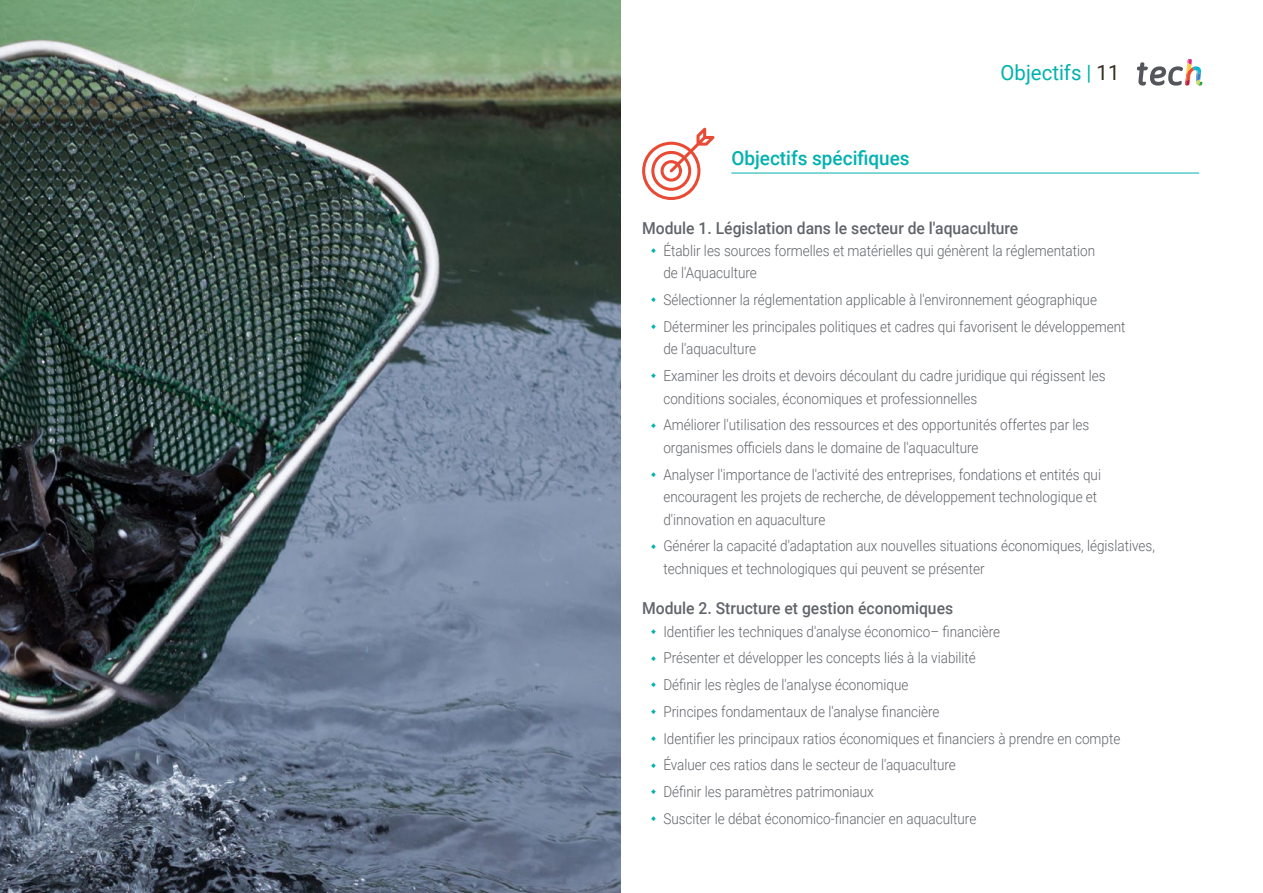
<style>
.page{position:relative;width:1263px;height:893px;background:#fff}
.page>*{position:absolute;margin:0;border:0;box-sizing:border-box;transform-origin:0 0}
.t1{font:21px "Roboto";color:#00b2af}
.t2{font:500 19.5px "Roboto";color:#00b2af}
.t3{font:500 16.5px "Roboto";color:#61646a;scale:.95 1}
.t4{font:300 15px/26.7px "Roboto";color:#61646a;scale:.9 1}
.s1{color:#00b0ad}
.s2{color:#312e20}
</style>
<div class="page">
<hr style="left:731px;top:173px;width:468px;height:1px;background:#00b2af">
<svg style="left:642px;top:128px;width:72px;height:72px"></svg>
<svg style="left:1137px;top:59px;width:65px;height:27px"></svg>
<img style="left:0;top:0;width:621px;height:893px">
<h2 class="t2" style="left:731px;top:144px;width:180px">Objectifs spécifiques</h2>
<h1 class="t1" style="left:1000px;top:57px;width:120px">Object<span class="s1">ifs |</span> <span class="s2">11</span></h1>
<p class="t3" style="left:642px;top:216px;width:398px">Module 1. Législation dans le secteur de l'aquaculture</p>
<p class="t4" style="left:663px;top:239px;width:481px;line-height:22.5px">Établir les sources formelles et matérielles qui génèrent la réglementation de l'Aquaculture</p>
<p class="t4" style="left:663px;top:286px;width:515px">Sélectionner la réglementation applicable à l'environnement géographique<br>Déterminer les principales politiques et cadres qui favorisent le développement</p>
<p class="t4" style="left:663px;top:335px;width:493px">de l'aquaculture<br>Examiner les droits et devoirs découlant du cadre juridique qui régissent les</p>
<p class="t4" style="left:663px;top:384px;width:475px">conditions sociales, économiques et professionnelles<br>Améliorer l'utilisation des ressources et des opportunités offertes par les</p>
<p class="t4" style="left:663px;top:434px;width:488px">organismes officiels dans le domaine de l'aquaculture<br>Analyser l'importance de l'activité des entreprises, fondations et entités qui</p>
<p class="t4" style="left:663px;top:485px;width:484px;line-height:22.5px">encouragent les projets de recherche, de développement technologique et d'innovation en aquaculture</p>
<p class="t4" style="left:663px;top:534px;width:548px;line-height:22.5px">Générer la capacité d'adaptation aux nouvelles situations économiques, législatives, techniques et technologiques qui peuvent se présenter</p>
<p class="t3" style="left:642px;top:597px;width:329px">Module 2. Structure et gestion économiques</p>
<p class="t4" style="left:663px;top:617px;width:509px">Identifier les techniques d'analyse économico– financière<br>Présenter et développer les concepts liés à la viabilité<br>Définir les règles de l'analyse économique<br>Principes fondamentaux de l'analyse financière<br>Identifier les principaux ratios économiques et financiers à prendre en compte Évaluer ces ratios dans le secteur de l'aquaculture<br>Définir les paramètres patrimoniaux<br>Susciter le débat économico-financier en aquaculture</p>
</div>
